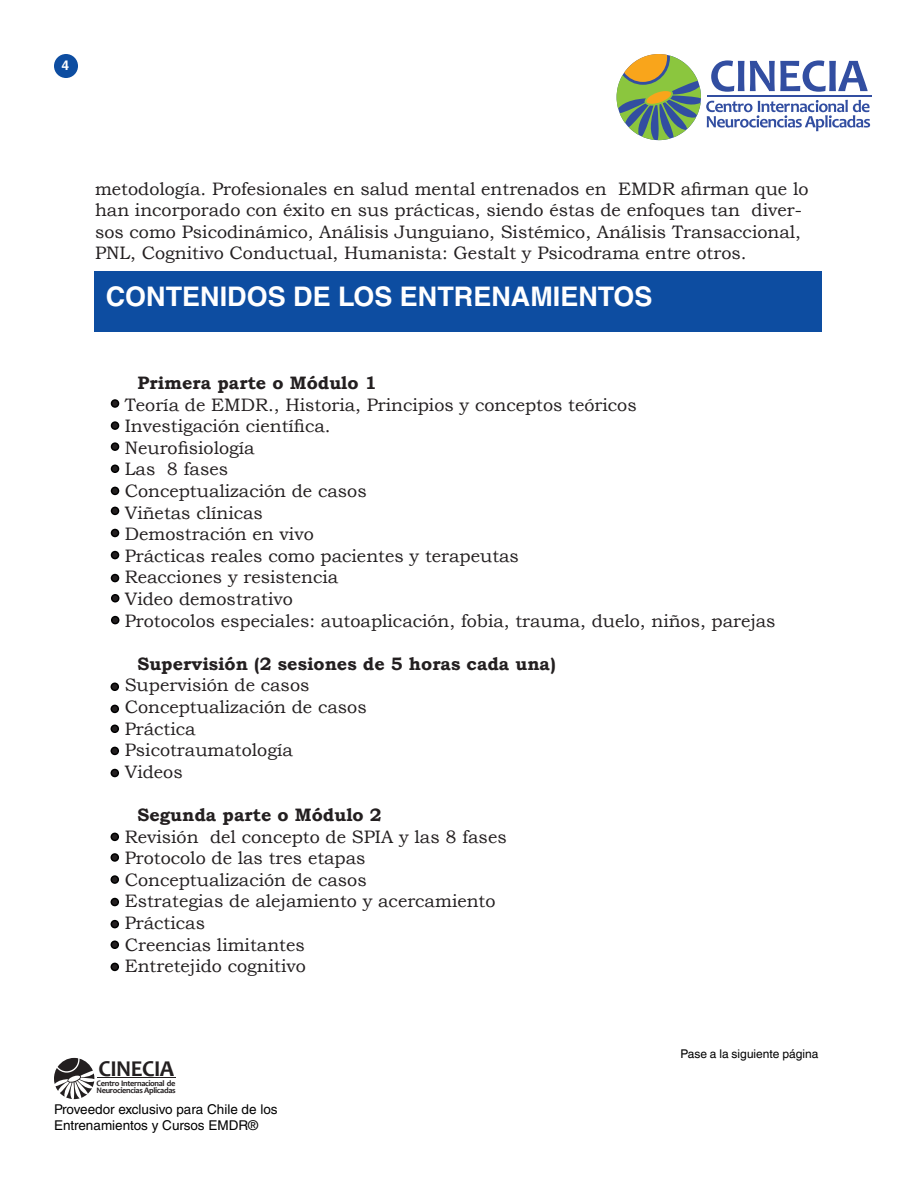
<style>
.page{position:relative;width:918px;height:1188px;background:#fff}
.page>*{position:absolute;margin:0;border:0;box-sizing:border-box;transform-origin:0 0}
.t1{font:700 27px "Helvetica LT Std";color:#fff}
.t2{font:700 22.8px "Candara";letter-spacing:-.025em;color:#231f20}
.t3{font:18px/21.6px "Bookman Old Style";color:#231f20}
.t4{font:700 18px "Bookman Old Style";color:#231f20}
.t5{font:13.5px/16.2px "Helvetica LT Std";color:#000}
.t6{font:700 13.5px "Helvetica World";color:#fff}
.t7{font:12px "Helvetica World";color:#000}
.t8{font:700 8.4px/7.4px "Candara";letter-spacing:-.04em;color:#231f20}
</style>
<div class="page">
<hr style="left:707px;top:95px;width:165px;height:1px;background:#324ea1">
<svg style="left:617px;top:54px;width:253px;height:86px"></svg>
<svg style="left:54px;top:1058px;width:40px;height:41px"></svg>
<hr style="left:97px;top:1077px;width:79px;height:1px;background:#231f20">
<div style="left:54px;top:54px;width:24px;height:24px;background:#0d4da1;border-radius:50%"></div>
<div style="left:95px;top:272px;width:727px;height:60px;background:#0d4da1"></div>
<div style="left:112px;top:400px;width:7px;height:7px;background:#231f20;border-radius:50%"></div>
<div style="left:111px;top:399px;width:8px;height:9px;border:2px solid #000;border-radius:50%"></div>
<div style="left:112px;top:422px;width:7px;height:7px;background:#231f20;border-radius:50%"></div>
<div style="left:111px;top:421px;width:8px;height:9px;border:2px solid #000;border-radius:50%"></div>
<div style="left:112px;top:443px;width:7px;height:7px;background:#231f20;border-radius:50%"></div>
<div style="left:111px;top:442px;width:8px;height:9px;border:2px solid #000;border-radius:50%"></div>
<div style="left:112px;top:465px;width:7px;height:7px;background:#231f20;border-radius:50%"></div>
<div style="left:111px;top:465px;width:8px;height:8px;border:2px solid #000;border-radius:50%"></div>
<div style="left:112px;top:487px;width:7px;height:7px;background:#231f20;border-radius:50%"></div>
<div style="left:111px;top:487px;width:8px;height:8px;border:2px solid #000;border-radius:50%"></div>
<div style="left:112px;top:507px;width:7px;height:7px;background:#231f20;border-radius:50%"></div>
<div style="left:111px;top:507px;width:8px;height:8px;border:2px solid #000;border-radius:50%"></div>
<div style="left:112px;top:529px;width:7px;height:7px;background:#231f20;border-radius:50%"></div>
<div style="left:111px;top:529px;width:8px;height:8px;border:2px solid #000;border-radius:50%"></div>
<div style="left:112px;top:552px;width:7px;height:7px;background:#231f20;border-radius:50%"></div>
<div style="left:111px;top:551px;width:8px;height:8px;border:2px solid #000;border-radius:50%"></div>
<div style="left:112px;top:595px;width:7px;height:7px;background:#231f20;border-radius:50%"></div>
<div style="left:111px;top:594px;width:8px;height:9px;border:2px solid #000;border-radius:50%"></div>
<div style="left:112px;top:617px;width:7px;height:7px;background:#231f20;border-radius:50%"></div>
<div style="left:111px;top:616px;width:8px;height:8px;border:2px solid #000;border-radius:50%"></div>
<div style="left:112px;top:575px;width:7px;height:7px;background:#231f20;border-radius:50%"></div>
<div style="left:111px;top:574px;width:8px;height:8px;border:2px solid #000;border-radius:50%"></div>
<div style="left:111px;top:725px;width:7px;height:7px;background:#231f20;border-radius:50%"></div>
<div style="left:111px;top:725px;width:8px;height:8px;border:2px solid #000;border-radius:50%"></div>
<div style="left:111px;top:683px;width:7px;height:7px;background:#231f20;border-radius:50%"></div>
<div style="left:111px;top:683px;width:8px;height:8px;border:2px solid #000;border-radius:50%"></div>
<div style="left:111px;top:705px;width:7px;height:7px;background:#231f20;border-radius:50%"></div>
<div style="left:111px;top:705px;width:8px;height:8px;border:2px solid #000;border-radius:50%"></div>
<div style="left:111px;top:833px;width:7px;height:7px;background:#231f20;border-radius:50%"></div>
<div style="left:111px;top:833px;width:8px;height:8px;border:2px solid #000;border-radius:50%"></div>
<div style="left:111px;top:854px;width:7px;height:7px;background:#231f20;border-radius:50%"></div>
<div style="left:111px;top:853px;width:8px;height:9px;border:2px solid #000;border-radius:50%"></div>
<div style="left:111px;top:876px;width:7px;height:7px;background:#231f20;border-radius:50%"></div>
<div style="left:111px;top:875px;width:8px;height:9px;border:2px solid #000;border-radius:50%"></div>
<div style="left:111px;top:899px;width:7px;height:7px;background:#231f20;border-radius:50%"></div>
<div style="left:111px;top:898px;width:8px;height:8px;border:2px solid #000;border-radius:50%"></div>
<div style="left:111px;top:921px;width:7px;height:7px;background:#231f20;border-radius:50%"></div>
<div style="left:111px;top:920px;width:8px;height:8px;border:2px solid #000;border-radius:50%"></div>
<div style="left:111px;top:941px;width:7px;height:7px;background:#231f20;border-radius:50%"></div>
<div style="left:111px;top:941px;width:8px;height:8px;border:2px solid #000;border-radius:50%"></div>
<div style="left:111px;top:747px;width:7px;height:7px;background:#231f20;border-radius:50%"></div>
<div style="left:111px;top:747px;width:8px;height:8px;border:2px solid #000;border-radius:50%"></div>
<div style="left:111px;top:770px;width:7px;height:7px;background:#231f20;border-radius:50%"></div>
<div style="left:111px;top:769px;width:8px;height:8px;border:2px solid #000;border-radius:50%"></div>
<div style="left:111px;top:963px;width:7px;height:7px;background:#231f20;border-radius:50%"></div>
<div style="left:111px;top:963px;width:8px;height:8px;border:2px solid #000;border-radius:50%"></div>
<p class="t6" style="left:61px;top:57px;width:9px">4</p>
<p class="t3" style="left:95px;top:178px;width:715px">metodología. Profesionales en salud mental entrenados en EMDR afirman que lo han incorporado con éxito en sus prácticas, siendo éstas de enfoques tan diver&shy;sos como Psicodinámico, Análisis Junguiano, Sistémico, Análisis Transaccional, PNL, Cognitivo Conductual, Humanista: Gestalt y Psicodrama entre otros.</p>
<p class="t1" style="left:106px;top:280px;width:548px">CONTENIDOS DE LOS ENTRENAMIENTOS</p>
<p class="t4" style="left:138px;top:370px;width:241px">Primera parte o Módulo 1</p>
<p class="t3" style="left:125px;top:394px;width:513px">Teoría de EMDR., Historia, Principios y conceptos teóricos</p>
<p class="t3" style="left:125px;top:415px;width:207px">Investigación científica.</p>
<p class="t3" style="left:125px;top:437px;width:131px">Neurofisiología</p>
<p class="t3" style="left:125px;top:459px;width:105px">Las 8 fases</p>
<p class="t3" style="left:125px;top:480px;width:243px">Conceptualización de casos</p>
<p class="t3" style="left:125px;top:502px;width:140px">Viñetas clínicas</p>
<p class="t3" style="left:125px;top:523px;width:191px">Demostración en vivo</p>
<p class="t3" style="left:125px;top:545px;width:396px">Prácticas reales como pacientes y terapeutas</p>
<p class="t3" style="left:125px;top:567px;width:215px">Reacciones y resistencia</p>
<p class="t3" style="left:125px;top:588px;width:170px">Video demostrativo</p>
<p class="t3" style="left:125px;top:610px;width:652px">Protocolos especiales: autoaplicación, fobia, trauma, duelo, niños, parejas</p>
<p class="t4" style="left:138px;top:651px;width:420px">Supervisión (2 sesiones de 5 horas cada una)</p>
<p class="t3" style="left:125px;top:675px;width:186px">Supervisión de casos</p>
<p class="t3" style="left:125px;top:696px;width:243px">Conceptualización de casos</p>
<p class="t3" style="left:125px;top:718px;width:72px">Práctica</p>
<p class="t3" style="left:125px;top:739px;width:170px">Psicotraumatología</p>
<p class="t3" style="left:125px;top:761px;width:59px">Videos</p>
<p class="t4" style="left:138px;top:802px;width:246px">Segunda parte o Módulo 2</p>
<p class="t3" style="left:125px;top:826px;width:383px">Revisión del concepto de SPIA y las 8 fases</p>
<p class="t3" style="left:125px;top:847px;width:242px">Protocolo de las tres etapas</p>
<p class="t3" style="left:125px;top:869px;width:243px">Conceptualización de casos</p>
<p class="t3" style="left:125px;top:891px;width:372px">Estrategias de alejamiento y acercamiento</p>
<p class="t3" style="left:125px;top:912px;width:82px">Prácticas</p>
<p class="t3" style="left:125px;top:934px;width:182px">Creencias limitantes</p>
<p class="t3" style="left:125px;top:955px;width:183px">Entretejido cognitivo</p>
<p class="t2" style="left:98px;top:1055px;width:77px">CINECIA</p>
<p class="t8" style="left:97px;top:1079px;width:81px">Centro Internacional de<br>Neurociencias Aplicadas</p>
<p class="t5" style="left:54px;top:1101px;width:225px">Proveedor exclusivo para Chile de los<br>Entrenamientos y Cursos EMDR®</p>
<p class="t7" style="left:681px;top:1046px;width:139px">Pase a la siguiente página</p>
</div>
